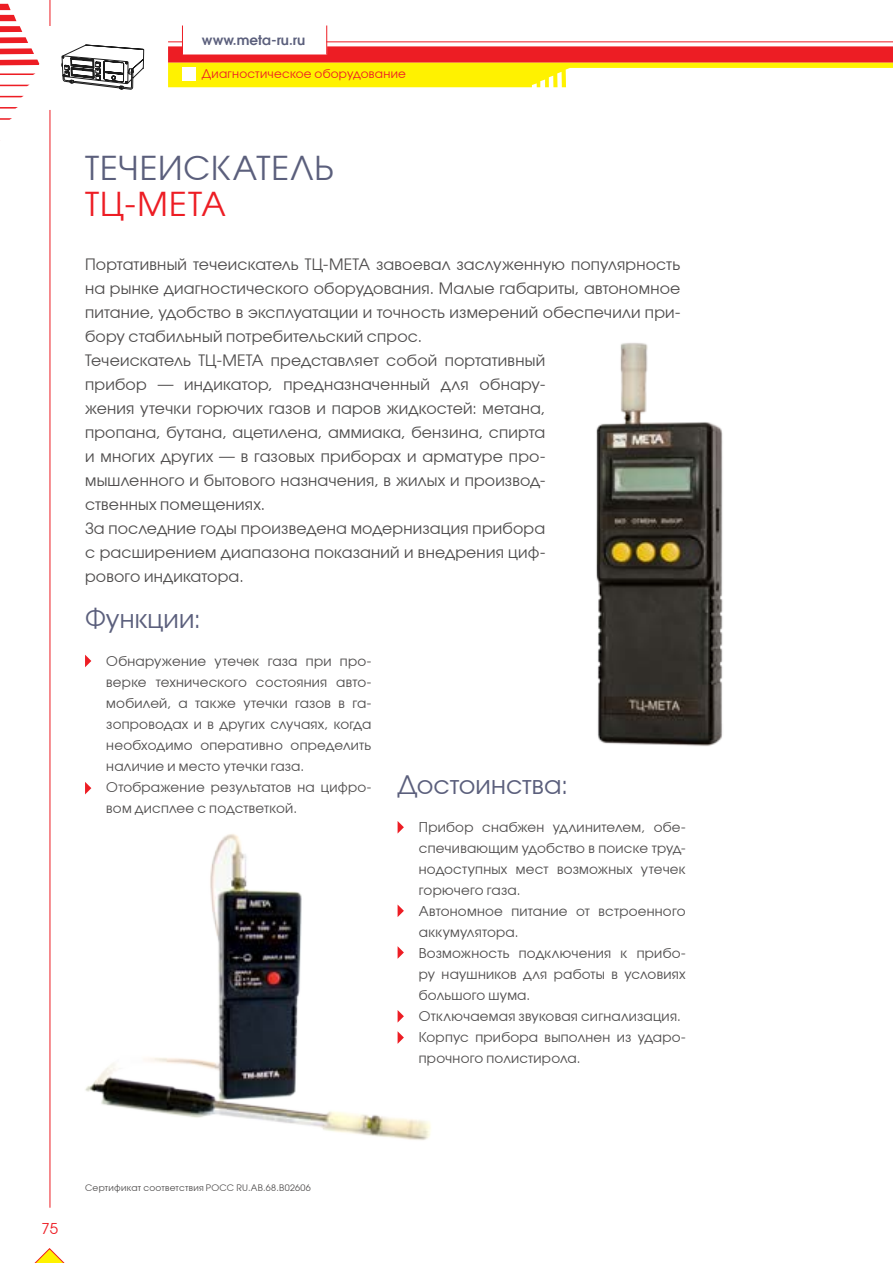
<style>
.page{position:relative;width:893px;height:1263px;background:#fff}
.page>*{position:absolute;margin:0;border:0;box-sizing:border-box;transform-origin:0 0}
.t1{font:33px "Avant Garde Gothic C";letter-spacing:.035em;color:#5b5f7c}
.t2{font:33px "Avant Garde Gothic C";color:#ed1d24}
.t3{font:25.5px "Avant Garde Gothic C";color:#5b5f7c}
.t4{font:15.75px/24px "Avant Garde Gothic C";letter-spacing:.01em;color:#4f4d4d}
.t5{font:15px "Avant Garde Gothic C";color:#ed1d24}
.t6{font:13.5px/21px "Avant Garde Gothic C";letter-spacing:.015em;color:#4f4d4d}
.t7{font:600 13.5px "Avant Garde Gothic C";color:#5b5f7c}
.t8{font:12px "Avant Garde Gothic C";letter-spacing:.02em;color:#ed1d24}
.t9{font:9px "Avant Garde Gothic C";letter-spacing:.03em;color:#4f4d4d}
</style>
<div class="page">
<hr style="left:50px;top:110px;width:1px;height:1098px;background:#ed1d24">
<svg style="left:50px;top:0;width:1px;height:26px"></svg>
<svg style="left:168px;top:26px;width:725px;height:61px"></svg>
<svg style="left:0;top:4px;width:34px;height:50px"></svg>
<svg style="left:0;top:60px;width:39px;height:5px"></svg>
<svg style="left:0;top:73px;width:35px;height:2px"></svg>
<svg style="left:0;top:85px;width:29px;height:1px"></svg>
<svg style="left:0;top:96px;width:24px;height:1px"></svg>
<svg style="left:0;top:107px;width:18px;height:2px"></svg>
<svg style="left:0;top:118px;width:12px;height:2px"></svg>
<div style="left:183px;top:67px;width:13px;height:13px;background:#fff"></div>
<svg style="left:34px;top:1248px;width:31px;height:15px"></svg>
<svg style="left:61px;top:45px;width:83px;height:45px"></svg>
<img style="left:596px;top:343px;width:127px;height:403px">
<img style="left:85px;top:821px;width:346px;height:319px">
<svg style="left:85px;top:655px;width:6px;height:12px"></svg>
<svg style="left:85px;top:782px;width:6px;height:12px"></svg>
<svg style="left:398px;top:821px;width:6px;height:12px"></svg>
<svg style="left:398px;top:904px;width:6px;height:13px"></svg>
<svg style="left:398px;top:946px;width:6px;height:13px"></svg>
<svg style="left:398px;top:1010px;width:6px;height:12px"></svg>
<svg style="left:398px;top:1031px;width:6px;height:13px"></svg>
<p class="t7" style="left:202px;top:31px;width:105px">www.meta-ru.ru</p>
<p class="t8" style="left:202px;top:66px;width:205px">Диагностическое оборудование</p>
<h1 class="t1" style="left:85px;top:149px;width:28px">Тече</h1>
<h1 class="t1" style="left:158px;top:149px;width:103px">искатель</h1>
<h1 class="t2" style="left:85px;top:185px;width:142px">ТЦ-МЕТА</h1>
<p class="t4" style="left:85px;top:252px;width:597px">Портативный течеискатель ТЦ-МЕТА завоевал заслуженную популярность на рынке диагностического оборудования. Малые габариты, автономное питание, удобство в эксплуатации и точность измерений обеспечили при&shy;бору стабильный потребительский спрос.<br>Течеискатель ТЦ-МЕТА представляет собой портативный<br>прибор — индикатор, предназначенный для обнару-<br>жения утечки горючих газов и паров жидкостей: метана,<br>пропана, бутана, ацетилена, аммиака, бензина, спирта<br>и многих других — в газовых приборах и арматуре про-<br>мышленного и бытового назначения, в жилых и производ-<br>ственных помещениях.<br>За последние годы произведена модернизация прибора<br>с расширением диапазона показаний и внедрения циф-<br>рового индикатора.</p>
<h2 class="t3" style="left:85px;top:604px;width:117px">Функции:</h2>
<p class="t6" style="left:106px;top:651px;width:267px">Обнаружение утечек газа при про&shy;верке технического состояния авто&shy;мобилей, а также утечки газов в га&shy;зопроводах и в других случаях, когда необходимо оперативно определить наличие и место утечки газа.<br>Отображение результатов на цифро&shy;вом дисплее с подстветкой.</p>
<h2 class="t3" style="left:398px;top:770px;width:172px">Достоинства:</h2>
<p class="t6" style="left:419px;top:816px;width:268px">Прибор снабжен удлинителем, обе&shy;спечивающим удобство в поиске труд&shy;нодоступных мест возможных утечек горючего газа.<br>Автономное питание от встроенного аккумулятора.<br>Возможность подключения к прибо&shy;ру наушников для работы в условиях большого шума.<br>Отключаемая звуковая сигнализация.<br>Корпус прибора выполнен из ударо&shy;прочного полистирола.</p>
<p class="t5" style="left:42px;top:1219px;width:18px">75</p>
<p class="t9" style="left:85px;top:1182px;width:227px">Сертификат соответствия РОСС RU.АВ.68.В02606</p>
</div>
